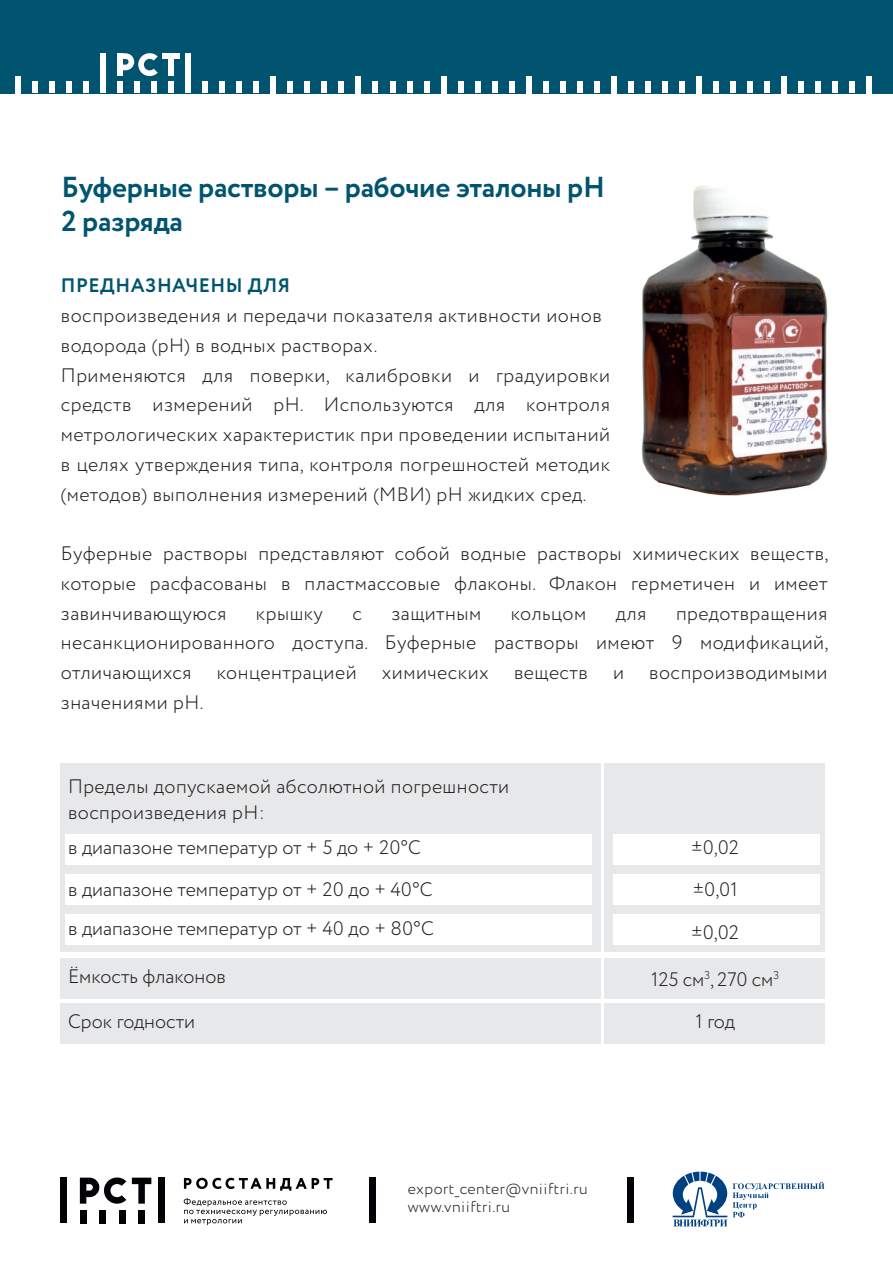
<style>
.page{position:relative;width:893px;height:1263px;background:#fff}
.page>*{position:absolute;margin:0;border:0;box-sizing:border-box;transform-origin:0 0}
.t1{font:700 28.95px/34px "Circe";letter-spacing:-.01em;color:#005470}
.t2{font:300 19.5px/29.7px "Circe";letter-spacing:.025em;color:#231f20;text-align:justify}
.t3{font:300 19.5px/42.6px "Circe";color:#231f20}
.t4{font:300 19.5px/42.6px "Circe";letter-spacing:-.01em;color:#231f20;text-align:center}
.t5{font:700 19.5px "Circe";letter-spacing:.025em;color:#005470}
.t6{font:300 15.75px/18px "Circe";letter-spacing:.03em;color:#231f20}
</style>
<div class="page">
<div style="left:0;top:0;width:893px;height:93px;background:#005470"></div>
<div style="left:83px;top:82px;width:6px;height:11px;background:#fff"></div>
<div style="left:66px;top:82px;width:6px;height:11px;background:#fff"></div>
<div style="left:49px;top:82px;width:6px;height:11px;background:#fff"></div>
<div style="left:32px;top:82px;width:6px;height:11px;background:#fff"></div>
<div style="left:15px;top:76px;width:6px;height:17px;background:#fff"></div>
<div style="left:356px;top:76px;width:5px;height:17px;background:#fff"></div>
<div style="left:339px;top:82px;width:5px;height:11px;background:#fff"></div>
<div style="left:322px;top:82px;width:5px;height:11px;background:#fff"></div>
<div style="left:304px;top:82px;width:6px;height:11px;background:#fff"></div>
<div style="left:287px;top:82px;width:6px;height:11px;background:#fff"></div>
<div style="left:270px;top:76px;width:6px;height:17px;background:#fff"></div>
<div style="left:441px;top:76px;width:5px;height:17px;background:#fff"></div>
<div style="left:424px;top:82px;width:5px;height:11px;background:#fff"></div>
<div style="left:407px;top:82px;width:5px;height:11px;background:#fff"></div>
<div style="left:390px;top:82px;width:5px;height:11px;background:#fff"></div>
<div style="left:373px;top:82px;width:5px;height:11px;background:#fff"></div>
<div style="left:253px;top:82px;width:6px;height:11px;background:#fff"></div>
<div style="left:236px;top:82px;width:6px;height:11px;background:#fff"></div>
<div style="left:219px;top:82px;width:6px;height:11px;background:#fff"></div>
<div style="left:202px;top:82px;width:6px;height:11px;background:#fff"></div>
<div style="left:100px;top:53px;width:6px;height:40px;background:#fff"></div>
<div style="left:117px;top:82px;width:6px;height:11px;background:#fff"></div>
<div style="left:134px;top:82px;width:6px;height:11px;background:#fff"></div>
<div style="left:151px;top:82px;width:6px;height:11px;background:#fff"></div>
<div style="left:168px;top:82px;width:6px;height:11px;background:#fff"></div>
<div style="left:117px;top:53px;width:6px;height:23px;background:#fff"></div>
<div style="left:168px;top:53px;width:6px;height:23px;background:#fff"></div>
<div style="left:163px;top:53px;width:17px;height:6px;background:#fff"></div>
<div style="left:185px;top:53px;width:6px;height:40px;background:#fff"></div>
<svg style="left:123px;top:53px;width:35px;height:23px"></svg>
<div style="left:526px;top:76px;width:6px;height:17px;background:#fff"></div>
<div style="left:509px;top:82px;width:6px;height:11px;background:#fff"></div>
<div style="left:492px;top:82px;width:5px;height:11px;background:#fff"></div>
<div style="left:475px;top:82px;width:5px;height:11px;background:#fff"></div>
<div style="left:458px;top:82px;width:5px;height:11px;background:#fff"></div>
<div style="left:611px;top:76px;width:6px;height:17px;background:#fff"></div>
<div style="left:594px;top:82px;width:6px;height:11px;background:#fff"></div>
<div style="left:577px;top:82px;width:6px;height:11px;background:#fff"></div>
<div style="left:560px;top:82px;width:6px;height:11px;background:#fff"></div>
<div style="left:543px;top:82px;width:6px;height:11px;background:#fff"></div>
<div style="left:696px;top:76px;width:6px;height:17px;background:#fff"></div>
<div style="left:679px;top:82px;width:6px;height:11px;background:#fff"></div>
<div style="left:662px;top:82px;width:6px;height:11px;background:#fff"></div>
<div style="left:645px;top:82px;width:6px;height:11px;background:#fff"></div>
<div style="left:628px;top:82px;width:6px;height:11px;background:#fff"></div>
<div style="left:781px;top:76px;width:6px;height:17px;background:#fff"></div>
<div style="left:764px;top:82px;width:6px;height:11px;background:#fff"></div>
<div style="left:747px;top:82px;width:6px;height:11px;background:#fff"></div>
<div style="left:730px;top:82px;width:6px;height:11px;background:#fff"></div>
<div style="left:713px;top:82px;width:6px;height:11px;background:#fff"></div>
<div style="left:866px;top:76px;width:6px;height:17px;background:#fff"></div>
<div style="left:849px;top:82px;width:6px;height:11px;background:#fff"></div>
<div style="left:832px;top:82px;width:6px;height:11px;background:#fff"></div>
<div style="left:815px;top:82px;width:6px;height:11px;background:#fff"></div>
<div style="left:798px;top:82px;width:6px;height:11px;background:#fff"></div>
<img style="left:641px;top:185px;width:186px;height:311px">
<div style="left:605px;top:1003px;width:220px;height:41px;background:#e7e8e9"></div>
<div style="left:60px;top:1003px;width:540px;height:41px;background:#e7e8e9"></div>
<div style="left:605px;top:958px;width:220px;height:40px;background:#e7e8e9"></div>
<div style="left:60px;top:958px;width:540px;height:40px;background:#e7e8e9"></div>
<div style="left:605px;top:763px;width:220px;height:188px;background:#e7e8e9"></div>
<div style="left:613px;top:874px;width:207px;height:31px;background:#fff"></div>
<div style="left:613px;top:834px;width:207px;height:31px;background:#fff"></div>
<div style="left:613px;top:914px;width:207px;height:31px;background:#fff"></div>
<div style="left:60px;top:763px;width:540px;height:188px;background:#e7e8e9"></div>
<div style="left:65px;top:874px;width:527px;height:31px;background:#fff"></div>
<div style="left:65px;top:834px;width:527px;height:31px;background:#fff"></div>
<div style="left:65px;top:914px;width:527px;height:31px;background:#fff"></div>
<svg style="left:184px;top:1178px;width:149px;height:12px"></svg>
<svg style="left:184px;top:1198px;width:143px;height:27px"></svg>
<div style="left:60px;top:1177px;width:7px;height:46px;background:#010106"></div>
<div style="left:80px;top:1210px;width:6px;height:13px;background:#010106"></div>
<div style="left:99px;top:1210px;width:7px;height:13px;background:#010106"></div>
<div style="left:119px;top:1210px;width:6px;height:13px;background:#010106"></div>
<div style="left:138px;top:1210px;width:7px;height:13px;background:#010106"></div>
<svg style="left:132px;top:1177px;width:19px;height:26px"></svg>
<div style="left:158px;top:1177px;width:6px;height:46px;background:#010106"></div>
<svg style="left:80px;top:1177px;width:46px;height:27px"></svg>
<div style="left:369px;top:1177px;width:6px;height:46px;background:#010106"></div>
<div style="left:627px;top:1177px;width:6px;height:46px;background:#010106"></div>
<svg style="left:733px;top:1182px;width:92px;height:35px"></svg>
<svg style="left:673px;top:1172px;width:54px;height:54px"></svg>
<h1 class="t1" style="left:61px;top:171px;width:545px">Буферные растворы – рабочие эталоны рН<br>2 разряда</h1>
<p class="t5" style="left:61px;top:273px;width:231px">ПРЕДНАЗНАЧЕНЫ ДЛЯ</p>
<p class="t2" style="left:61px;top:301px;width:551px;text-align:left">воспроизведения и передачи показателя активности ионов водорода (рН) в водных растворах.<br>Применяются для поверки, калибровки и градуировки средств измерений рН. Используются для контроля метрологических характеристик при проведении испытаний в целях утверждения типа, контроля погрешностей методик (методов) выполнения измерений (МВИ) рН жидких сред.</p>
<p class="t2" style="left:61px;top:539px;width:769px">Буферные растворы представляют собой водные растворы химических веществ, которые расфасованы в пластмассовые флаконы. Флакон герметичен и имеет завинчивающуюся</p>
<p class="t2" style="left:61px;top:599px;width:769px;text-indent:615px">предотвращения несанкционированного доступа. Буферные растворы имеют 9 модификаций, отличающихся</p>
<p class="t2" style="left:256px;top:599px;width:69px">крышку</p>
<p class="t2" style="left:352px;top:599px;width:11px">с</p>
<p class="t2" style="left:391px;top:599px;width:91px">защитным</p>
<p class="t2" style="left:511px;top:599px;width:77px">кольцом</p>
<p class="t2" style="left:616px;top:599px;width:32px">для</p>
<p class="t2" style="left:217px;top:658px;width:141px">концентрацией</p>
<p class="t2" style="left:382px;top:658px;width:109px">химических</p>
<p class="t2" style="left:514px;top:658px;width:75px">веществ</p>
<p class="t2" style="left:613px;top:658px;width:12px">и</p>
<p class="t2" style="left:649px;top:658px;width:180px">воспроизводимыми</p>
<p class="t2" style="left:61px;top:688px;width:144px">значениями рН.</p>
<p class="t2" style="left:68px;top:774px;width:443px;line-height:25.5px">Пределы допускаемой абсолютной погрешности воспроизведения рН:</p>
<p class="t3" style="left:68px;top:826px;width:366px">в диапазоне температур от + 5 до + 20°С в диапазоне температур от + 20 до + 40°С</p>
<p class="t3" style="left:68px;top:907px;width:367px">в диапазоне температур от + 40 до + 80°С</p>
<p class="t3" style="left:68px;top:956px;width:159px">Ёмкость флаконов</p>
<p class="t3" style="left:68px;top:1001px;width:129px">Срок годности</p>
<p class="t6" style="left:408px;top:1180px;width:181px">export_center@vniiftri.ru www.vniiftri.ru</p>
<p class="t2" style="left:691px;top:826px;width:50px;line-height:42.6px">±0,02 ±0,01 ±0,02</p>
<p class="t4" style="left:651px;top:958px;width:129px">125 см<sup>3</sup>, 270 см<sup>3<br></sup>1 год</p>
</div>
